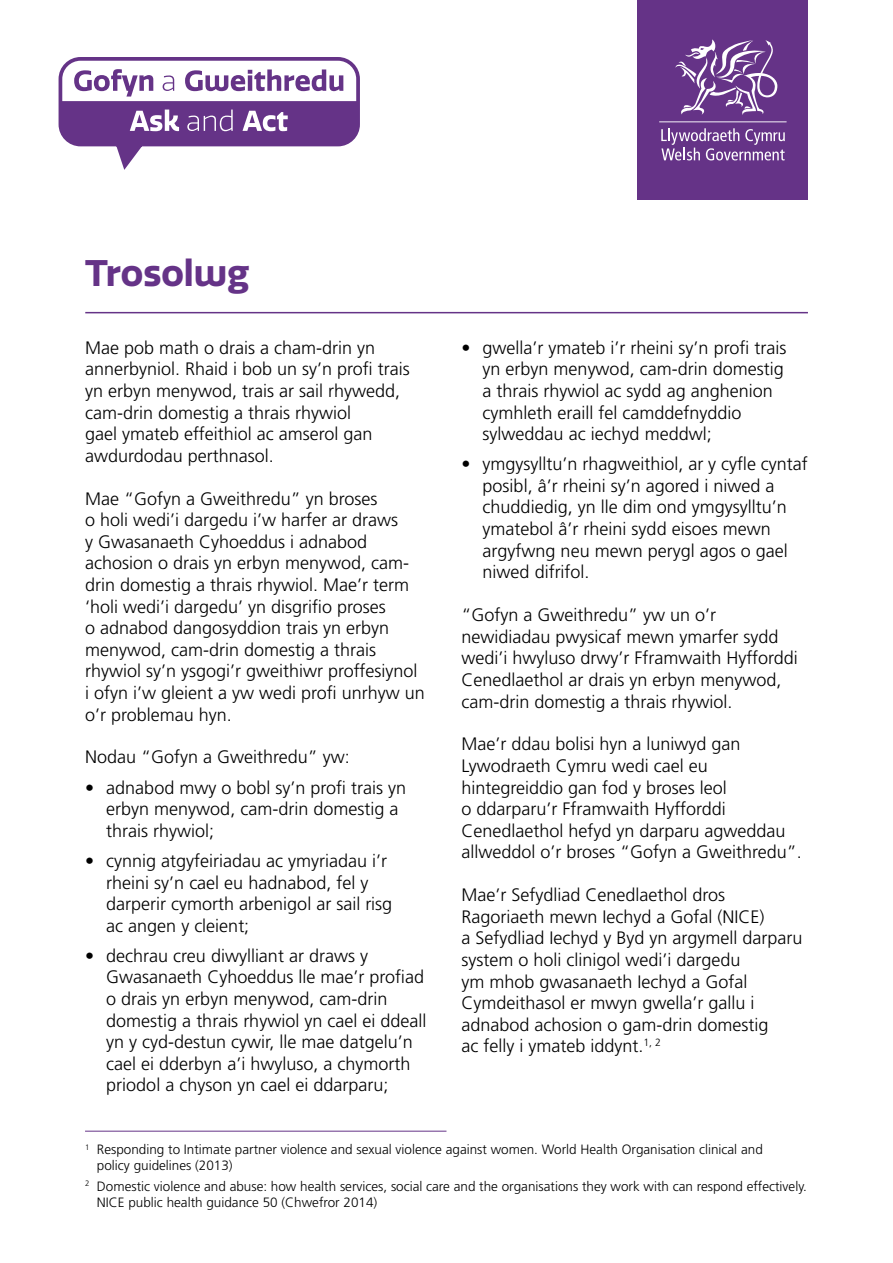
<style>
.page{position:relative;width:893px;height:1263px;background:#fff}
.page>*{position:absolute;margin:0;border:0;box-sizing:border-box;transform-origin:0 0}
.Heading{font:700 36px "Quatro";color:#653387}
.body_text_lhs{font:300 18px/21.6px "Frutiger LT Std";color:#000}
.Bullets{font:300 18px/21.6px "Frutiger LT Std";color:#000}
.last_bullet{font:300 18px/21.6px "Frutiger LT Std";color:#000}
.text_before_bullet{font:300 18px "Frutiger LT Std";color:#000}
.footnote{font:300 13.5px/16.2px "Frutiger LT Std";color:#000}
</style>
<div class="page">
<div style="left:638px;top:0;width:170px;height:200px;background:#653387"></div>
<svg style="left:675px;top:39px;width:102px;height:76px"></svg>
<svg style="left:661px;top:128px;width:124px;height:32px"></svg>
<hr style="left:659px;top:121px;width:128px;height:1px;background:#fff">
<svg style="left:58px;top:57px;width:302px;height:113px"></svg>
<hr style="left:85px;top:1131px;width:361px;height:1px;background:#653387">
<hr style="left:85px;top:312px;width:723px;height:1px;background:#653387">
<h1 class="Heading" style="left:85px;top:252px;width:166px">Trosolwg</h1>
<p class="body_text_lhs" style="left:85px;top:337px;width:326px">Mae pob math o drais a cham-drin yn annerbyniol. Rhaid i bob un sy’n profi trais yn erbyn menywod, trais ar sail rhywedd, cam-drin domestig a thrais rhywiol<br>gael ymateb effeithiol ac amserol gan awdurdodau perthnasol.</p>
<p class="body_text_lhs" style="left:85px;top:488px;width:341px">Mae “Gofyn a Gweithredu” yn broses<br>o holi wedi’i dargedu i’w harfer ar draws<br>y Gwasanaeth Cyhoeddus i adnabod achosion o drais yn erbyn menywod, cam&shy;drin domestig a thrais rhywiol. Mae’r term ‘holi wedi’i dargedu’ yn disgrifio proses<br>o adnabod dangosyddion trais yn erbyn menywod, cam-drin domestig a thrais rhywiol sy’n ysgogi’r gweithiwr proffesiynol i ofyn i’w gleient a yw wedi profi unrhyw un o’r problemau hyn.</p>
<p class="text_before_bullet" style="left:85px;top:747px;width:266px">Nodau “Gofyn a Gweithredu” yw:</p>
<p class="Bullets" style="left:106px;top:777px;width:301px;text-indent:-21px">• adnabod mwy o bobl sy’n profi trais yn erbyn menywod, cam-drin domestig a thrais rhywiol;</p>
<p class="Bullets" style="left:106px;top:850px;width:288px;text-indent:-21px">• cynnig atgyfeiriadau ac ymyriadau i’r rheini sy’n cael eu hadnabod, fel y darperir cymorth arbenigol ar sail risg ac angen y cleient;</p>
<p class="Bullets" style="left:106px;top:945px;width:322px;text-indent:-21px">• dechrau creu diwylliant ar draws y Gwasanaeth Cyhoeddus lle mae’r profiad o drais yn erbyn menywod, cam-drin domestig a thrais rhywiol yn cael ei ddeall yn y cyd-destun cywir, lle mae datgelu’n cael ei dderbyn a’i hwyluso, a chymorth priodol a chyson yn cael ei ddarparu;</p>
<p class="Bullets" style="left:483px;top:337px;width:305px;text-indent:-21px">• gwella’r ymateb i’r rheini sy’n profi trais yn erbyn menywod, cam-drin domestig a thrais rhywiol ac sydd ag anghenion cymhleth eraill fel camddefnyddio sylweddau ac iechyd meddwl;</p>
<p class="last_bullet" style="left:483px;top:453px;width:327px;text-indent:-21px">• ymgysylltu’n rhagweithiol, ar y cyfle cyntaf posibl, â’r rheini sy’n agored i niwed a chuddiedig, yn lle dim ond ymgysylltu’n ymatebol â’r rheini sydd eisoes mewn argyfwng neu mewn perygl agos o gael niwed difrifol.</p>
<p class="body_text_lhs" style="left:461px;top:604px;width:338px">“Gofyn a Gweithredu” yw un o’r newidiadau pwysicaf mewn ymarfer sydd wedi’i hwyluso drwy’r Fframwaith Hyfforddi Cenedlaethol ar drais yn erbyn menywod, cam-drin domestig a thrais rhywiol.</p>
<p class="body_text_lhs" style="left:461px;top:734px;width:342px">Mae’r ddau bolisi hyn a luniwyd gan Lywodraeth Cymru wedi cael eu hintegreiddio gan fod y broses leol<br>o ddarparu’r Fframwaith Hyfforddi Cenedlaethol hefyd yn darparu agweddau allweddol o’r broses “Gofyn a Gweithredu”.</p>
<p class="body_text_lhs" style="left:461px;top:884px;width:343px">Mae’r Sefydliad Cenedlaethol dros Ragoriaeth mewn Iechyd a Gofal (NICE)<br>a Sefydliad Iechyd y Byd yn argymell darparu system o holi clinigol wedi’i dargedu<br>ym mhob gwasanaeth Iechyd a Gofal Cymdeithasol er mwyn gwella’r gallu i adnabod achosion o gam-drin domestig<br>ac felly i ymateb iddynt.<sup>1,</sup> <sup>2</sup></p>
<p class="footnote" style="left:97px;top:1141px;width:667px;text-indent:-12px"><sup>1</sup> Responding to Intimate partner violence and sexual violence against women. World Health Organisation clinical and policy guidelines (2013)</p>
<p class="footnote" style="left:97px;top:1178px;width:711px;text-indent:-12px"><sup>2</sup> Domestic violence and abuse: how health services, social care and the organisations they work with can respond effectively.<br>NICE public health guidance 50 (Chwefror 2014)</p>
</div>
